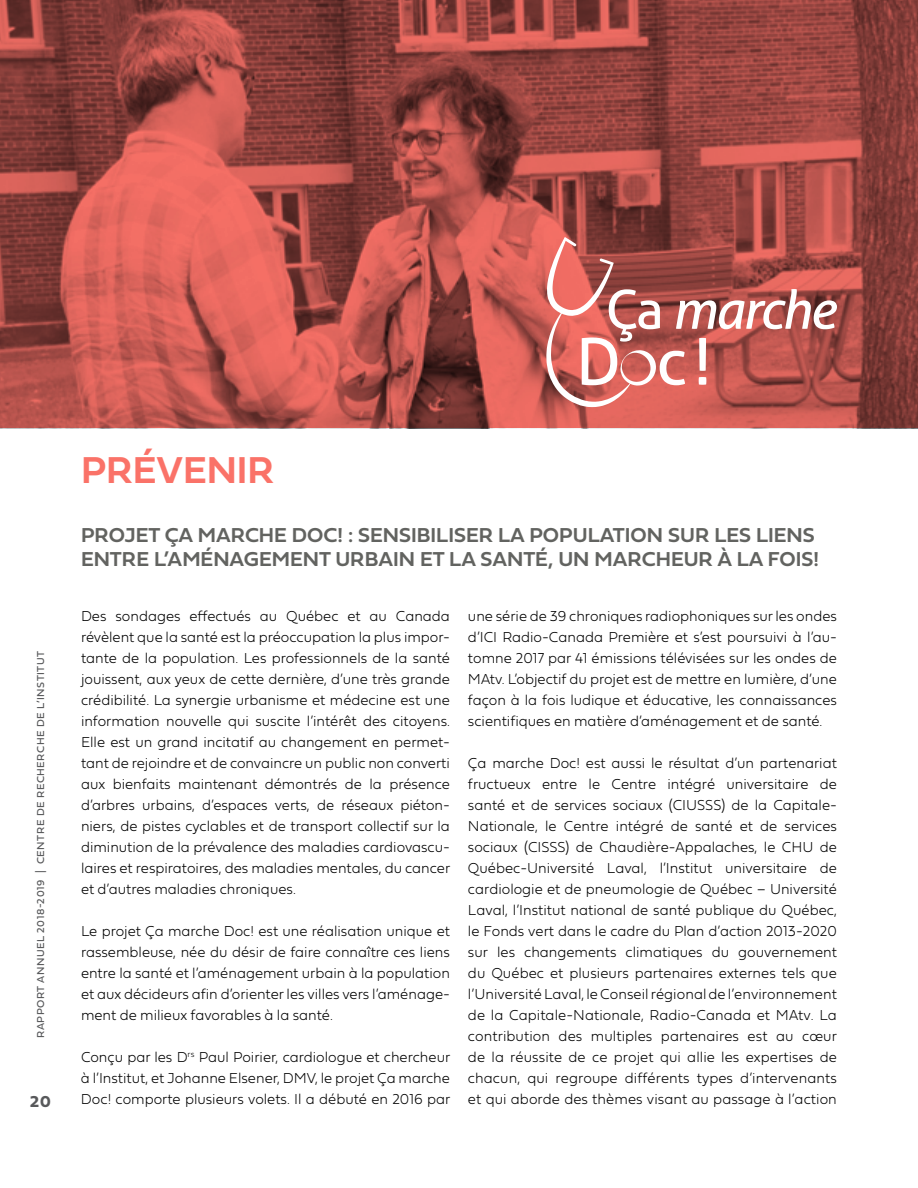
<style>
.page{position:relative;width:918px;height:1188px;background:#fff}
.page>*{position:absolute;margin:0;border:0;box-sizing:border-box;transform-origin:0 0}
.t1{font:39px "Fieldwork Geo Demibold";color:#fa7268}
.t2{font:21px/24px "Fieldwork Geo Demibold";color:#626360}
.t3{font:16.5px "Fieldwork Geo Bold";color:#58595b}
.t4{font:100 15px/21px "Fieldwork Geo";color:#000;text-align:justify;scale:.95 1}
.t5{font:10.5px "Fieldwork Geo Regular";letter-spacing:.05em;color:#58595b}
</style>
<div class="page">
<svg style="left:0;top:0;width:918px;height:428px;background:#a64b45"></svg>
<svg style="left:546px;top:237px;width:291px;height:170px;background:#bd6862"></svg>
<p class="t5" style="left:32px;top:1038px;width:389px;rotate:-90deg">RAPPORT ANNUEL 2018-2019 | CENTRE DE RECHERCHE DE L’INSTITUT</p>
<p class="t3" style="left:30px;top:1089px;width:22px">20</p>
<h1 class="t1" style="left:81px;top:439px;width:195px">PRÉVENIR</h1>
<h2 class="t2" style="left:81px;top:522px;width:739px">PROJET ÇA MARCHE DOC! : SENSIBILISER LA POPULATION SUR LES LIENS<br>ENTRE L’AMÉNAGEMENT URBAIN ET LA SANTÉ, UN MARCHEUR À LA FOIS!</h2>
<p class="t4" style="left:81px;top:605px;width:390px">Des sondages effectués au Québec et au Canada révèlent que la santé est la préoccupation la plus impor&shy;tante de la population. Les professionnels de la santé jouissent, aux yeux de cette dernière, d’une très grande crédibilité. La synergie urbanisme et médecine est une information nouvelle qui suscite l’intérêt des citoyens.<br>Elle est un grand incitatif au changement en permet&shy;tant de rejoindre et de convaincre un public non converti aux bienfaits maintenant démontrés de la présence d’arbres urbains, d’espaces verts, de réseaux piéton&shy;niers, de pistes cyclables et de transport collectif sur la diminution de la prévalence des maladies cardiovascu&shy;laires et respiratoires, des maladies mentales, du cancer et d’autres maladies chroniques.</p>
<p class="t4" style="left:81px;top:920px;width:390px">Le projet Ça marche Doc! est une réalisation unique et rassembleuse, née du désir de faire connaître ces liens entre la santé et l’aménagement urbain à la population et aux décideurs afin d’orienter les villes vers l’aménage&shy;ment de milieux favorables à la santé.</p>
<p class="t4" style="left:81px;top:1046px;width:390px">Conçu par les D<sup>rs</sup> Paul Poirier, cardiologue et chercheur à l’Institut, et Johanne Elsener, DMV, le projet Ça marche Doc! comporte plusieurs volets. Il a débuté en 2016 par</p>
<p class="t4" style="left:468px;top:605px;width:390px">une série de 39 chroniques radiophoniques sur les ondes d’ICI Radio-Canada Première et s’est poursuivi à l’au&shy;tomne 2017 par 41 émissions télévisées sur les ondes de MAtv. L’objectif du projet est de mettre en lumière, d’une façon à la fois ludique et éducative, les connaissances scientifiques en matière d’aménagement et de santé.</p>
<p class="t4" style="left:468px;top:752px;width:390px">Ça marche Doc! est aussi le résultat d’un partenariat fructueux entre le Centre intégré universitaire de santé et de services sociaux (CIUSSS) de la Capitale-Nationale, le Centre intégré de santé et de services sociaux (CISSS) de Chaudière-Appalaches, le CHU de Québec-Université Laval, l’Institut universitaire de cardiologie et de pneumologie de Québec – Université Laval, l’Institut national de santé publique du Québec, le Fonds vert dans le cadre du Plan d’action 2013-2020 sur les changements climatiques du gouvernement du Québec et plusieurs partenaires externes tels que l’Université Laval, le Conseil régional de l’environnement de la Capitale-Nationale, Radio-Canada et MAtv. La contribution des multiples partenaires est au cœur de la réussite de ce projet qui allie les expertises de chacun, qui regroupe différents types d’intervenants et qui aborde des thèmes visant au passage à l’action</p>
</div>
